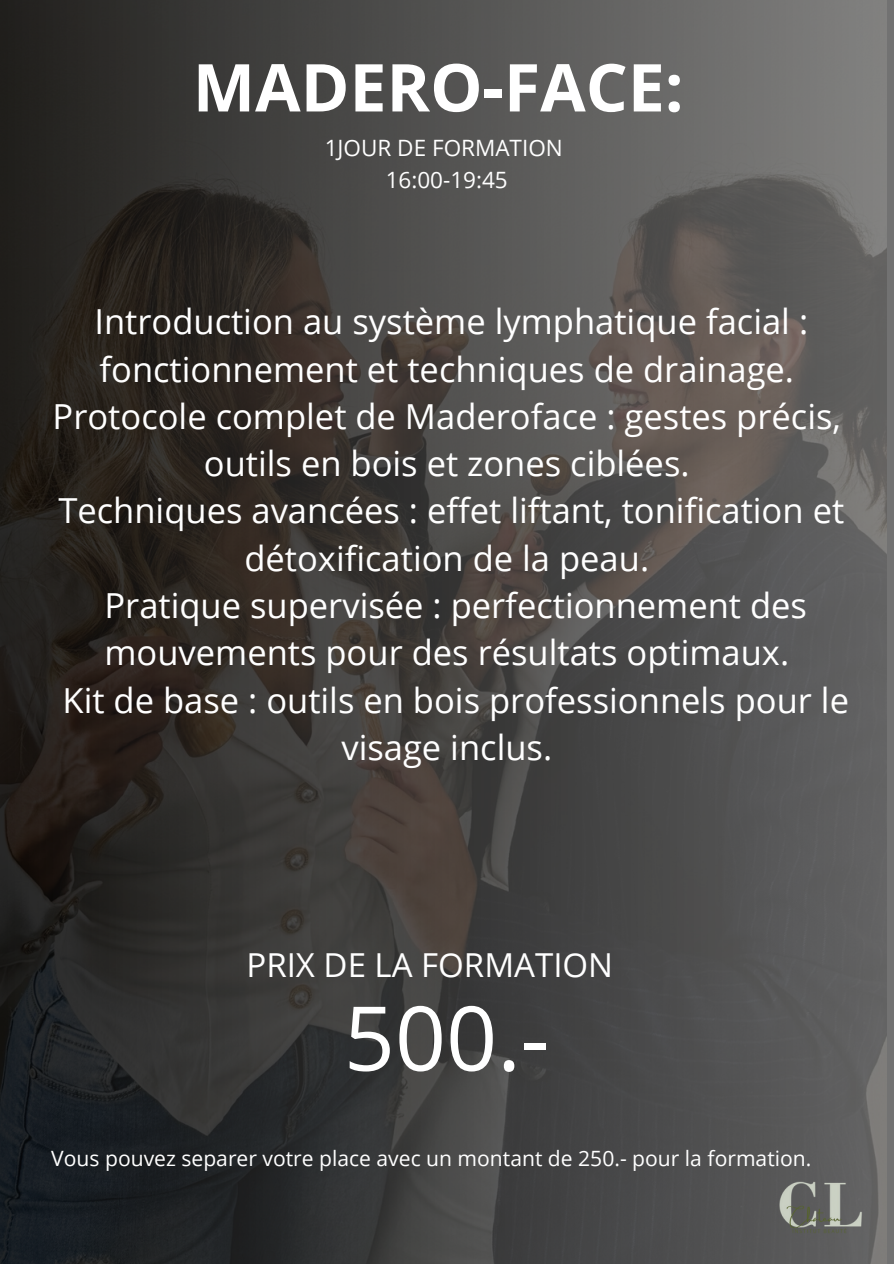
<style>
.page{position:relative;width:894px;height:1264px;background:#fff}
.page>*{position:absolute;margin:0;border:0;box-sizing:border-box;transform-origin:0 0}
.t1{font:89.4px "Open Sans";color:#fff}
.t2{font:700 66px "Open Sans";color:#fff}
.t3{font:34.5px/47.2px "Open Sans";color:#fff;text-align:center}
.t4{font:33px "Open Sans";color:#fff}
.t5{font:22.5px/31.5px "Open Sans";color:#fff;text-align:center}
.t6{font:21.15px "Open Sans";color:#fff}
</style>
<div class="page">
<img style="left:0;top:0;width:886px;height:1263px">
<img style="left:759px;top:1144px;width:119px;height:119px">
<h2 class="t2" style="left:193px;top:41px;width:492px">MADERO-FACE:</h2>
<h2 class="t5" style="left:324px;top:132px;width:239px">1JOUR DE FORMATION<br>16:00-19:45</h2>
<h1 class="t3" style="left:53px;top:297px;width:797px">Introduction au système lymphatique facial : fonctionnement et techniques de drainage.<br>Protocole complet de Maderoface : gestes précis, outils en bois et zones ciblées.<br>Techniques avancées : effet liftant, tonification et détoxification de la peau.<br>Pratique supervisée : perfectionnement des mouvements pour des résultats optimaux.<br>Kit de base : outils en bois professionnels pour le visage inclus.</h1>
<h3 class="t4" style="left:246px;top:941px;width:368px">PRIX DE LA FORMATION</h3>
<p class="t1" style="left:344px;top:975px;width:207px">500.-</p>
<h4 class="t6" style="left:51px;top:1143px;width:761px">Vous pouvez separer votre place avec un montant de 250.- pour la formation.</h4>
</div>
